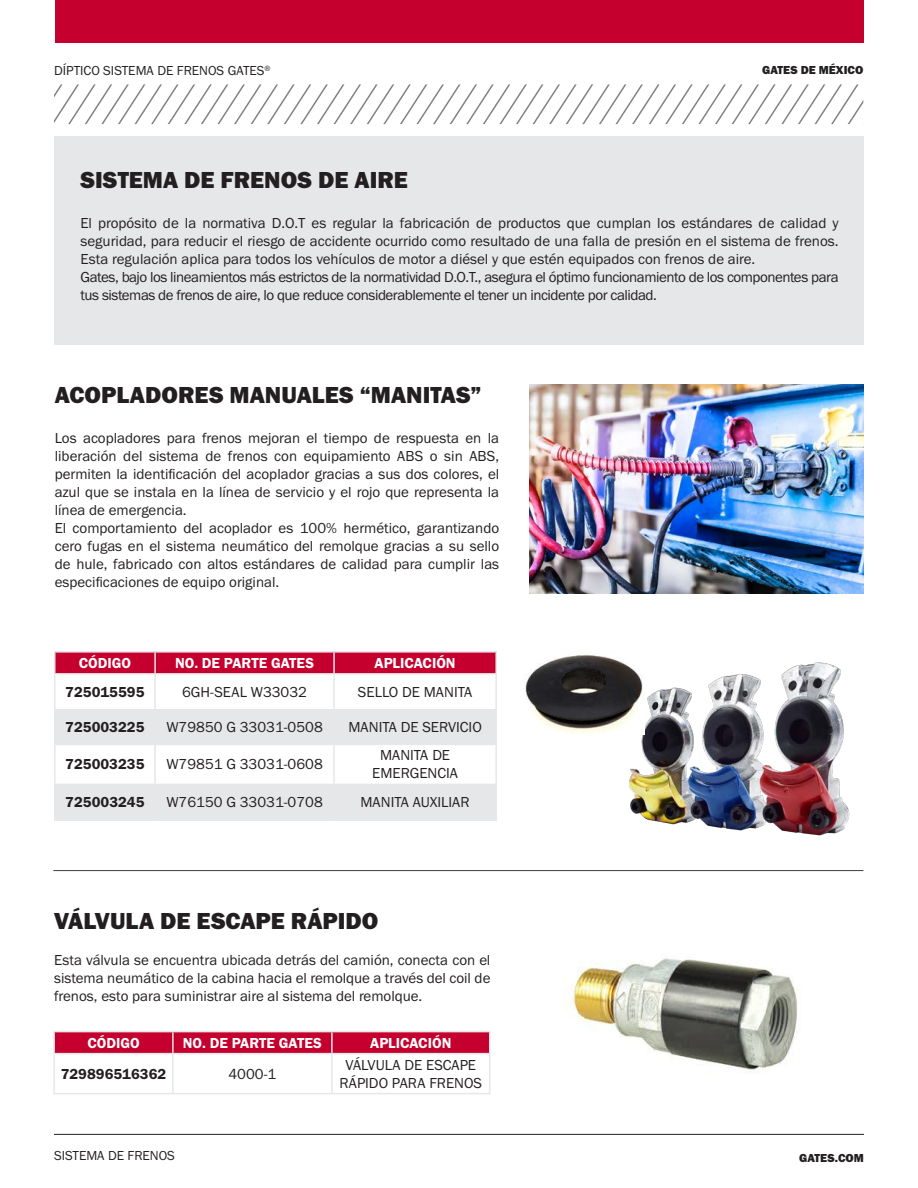
<style>
.page{position:relative;width:918px;height:1188px;background:#fff}
.page>*{position:absolute;margin:0;border:0;box-sizing:border-box;transform-origin:0 0}
.t1{font:24px "Franklin Gothic URW Hea";color:#231f20}
.t2{font:15px/18px "Franklin Gothic URW Boo";color:#231f20;text-align:justify}
.t3{font:15px/18px "Franklin Gothic URW Boo";letter-spacing:-.03em;color:#231f20}
.t4{font:15px "Franklin Gothic URW Dem";color:#fff}
.t5{font:15px "Franklin Gothic URW Dem";color:#231f20}
.t6{font:13.5px "Franklin Gothic URW Boo";color:#231f20}
.t7{font:12px "Franklin Gothic URW Hea";color:#231f20}
</style>
<div class="page">
<div style="left:55px;top:0;width:808px;height:43px;background:#c5002e"></div>
<svg style="left:54px;top:84px;width:809px;height:40px"></svg>
<hr style="left:54px;top:1134px;width:810px;height:1px;background:#231f20">
<div style="left:54px;top:136px;width:810px;height:208px;background:#e6e7e9"></div>
<img style="left:530px;top:384px;width:334px;height:210px">
<img style="left:563px;top:954px;width:235px;height:118px">
<hr style="left:53px;top:870px;width:810px;height:1px;background:#3e3e3f">
<hr style="left:53px;top:1031px;width:120px;height:1px;background:#e6e7e9">
<hr style="left:53px;top:1032px;width:2px;height:21px;background:#e6e7e9">
<hr style="left:173px;top:1031px;width:159px;height:1px;background:#e6e7e9">
<hr style="left:332px;top:1031px;width:158px;height:1px;background:#e6e7e9">
<svg style="left:54px;top:1032px;width:436px;height:23px;background:#c8123d"></svg>
<hr style="left:53px;top:1053px;width:120px;height:1px;background:#e6e7e9">
<hr style="left:53px;top:1054px;width:2px;height:39px;background:#e6e7e9">
<hr style="left:173px;top:1053px;width:159px;height:1px;background:#e6e7e9">
<hr style="left:172px;top:1054px;width:2px;height:39px;background:#e6e7e9">
<hr style="left:332px;top:1053px;width:158px;height:1px;background:#e6e7e9">
<hr style="left:331px;top:1054px;width:2px;height:39px;background:#e6e7e9">
<hr style="left:489px;top:1054px;width:1px;height:39px;background:#e6e7e9">
<hr style="left:53px;top:1093px;width:120px;height:1px;background:#e6e7e9">
<hr style="left:173px;top:1093px;width:159px;height:1px;background:#e6e7e9">
<hr style="left:332px;top:1093px;width:158px;height:1px;background:#e6e7e9">
<div style="left:56px;top:653px;width:439px;height:20px;background:#c5002e"></div>
<svg style="left:56px;top:711px;width:439px;height:108px;fill:#e6e7e9"></svg>
<hr style="left:54px;top:651px;width:101px;height:2px;background:#e6e7e9">
<hr style="left:54px;top:653px;width:2px;height:20px;background:#e6e7e9">
<hr style="left:155px;top:651px;width:179px;height:2px;background:#e6e7e9">
<hr style="left:154px;top:653px;width:2px;height:20px;background:#e6e7e9">
<hr style="left:334px;top:651px;width:163px;height:2px;background:#e6e7e9">
<hr style="left:333px;top:653px;width:2px;height:20px;background:#e6e7e9">
<hr style="left:495px;top:653px;width:2px;height:20px;background:#e6e7e9">
<hr style="left:54px;top:673px;width:101px;height:2px;background:#e6e7e9">
<hr style="left:54px;top:675px;width:2px;height:34px;background:#e6e7e9">
<hr style="left:155px;top:673px;width:179px;height:2px;background:#e6e7e9">
<hr style="left:154px;top:675px;width:2px;height:34px;background:#e6e7e9">
<hr style="left:334px;top:673px;width:163px;height:2px;background:#e6e7e9">
<hr style="left:333px;top:675px;width:2px;height:34px;background:#e6e7e9">
<hr style="left:495px;top:675px;width:2px;height:34px;background:#e6e7e9">
<hr style="left:54px;top:709px;width:101px;height:2px;background:#e6e7e9">
<hr style="left:54px;top:711px;width:2px;height:33px;background:#e6e7e9">
<hr style="left:155px;top:709px;width:179px;height:2px;background:#e6e7e9">
<hr style="left:154px;top:711px;width:2px;height:33px;background:#e6e7e9">
<hr style="left:334px;top:709px;width:163px;height:2px;background:#e6e7e9">
<hr style="left:333px;top:711px;width:2px;height:33px;background:#e6e7e9">
<hr style="left:495px;top:711px;width:2px;height:33px;background:#e6e7e9">
<hr style="left:54px;top:744px;width:101px;height:1px;background:#e6e7e9">
<hr style="left:54px;top:745px;width:2px;height:39px;background:#e6e7e9">
<hr style="left:155px;top:744px;width:179px;height:1px;background:#e6e7e9">
<hr style="left:154px;top:745px;width:2px;height:39px;background:#e6e7e9">
<hr style="left:334px;top:744px;width:163px;height:1px;background:#e6e7e9">
<hr style="left:333px;top:745px;width:2px;height:39px;background:#e6e7e9">
<hr style="left:495px;top:745px;width:2px;height:39px;background:#e6e7e9">
<hr style="left:54px;top:784px;width:101px;height:1px;background:#e6e7e9">
<hr style="left:54px;top:785px;width:2px;height:34px;background:#e6e7e9">
<hr style="left:155px;top:784px;width:179px;height:1px;background:#e6e7e9">
<hr style="left:154px;top:785px;width:2px;height:34px;background:#e6e7e9">
<hr style="left:334px;top:784px;width:163px;height:1px;background:#e6e7e9">
<hr style="left:333px;top:785px;width:2px;height:34px;background:#e6e7e9">
<hr style="left:495px;top:785px;width:2px;height:34px;background:#e6e7e9">
<hr style="left:54px;top:819px;width:101px;height:2px;background:#e6e7e9">
<hr style="left:155px;top:819px;width:179px;height:2px;background:#e6e7e9">
<hr style="left:334px;top:819px;width:163px;height:2px;background:#e6e7e9">
<img style="left:629px;top:662px;width:221px;height:174px">
<img style="left:525px;top:654px;width:119px;height:81px">
<p class="t6" style="left:54px;top:62px;width:218px">DÍPTICO SISTEMA DE FRENOS GATES<sup>®</sup></p>
<p class="t7" style="left:762px;top:62px;width:103px">GATES DE MÉXICO</p>
<p class="t1" style="left:81px;top:164px;width:329px">SISTEMA DE FRENOS DE AIRE</p>
<p class="t2" style="left:81px;top:213px;width:760px">El propósito de la normativa D.O.T es regular la fabricación de productos que cumplan los estándares de calidad y seguridad, para reducir el riesgo de accidente ocurrido como resultado de una falla de presión en el sistema de frenos.<br>Esta regulación aplica para todos los vehículos de motor a diésel y que estén equipados con frenos de aire.</p>
<p class="t3" style="left:81px;top:267px;width:759px">Gates, bajo los lineamientos más estrictos de la normatividad D.O.T., asegura el óptimo funcionamiento de los componentes para tus sistemas de frenos de aire, lo que reduce considerablemente el tener un incidente por calidad.</p>
<p class="t1" style="left:55px;top:379px;width:428px">ACOPLADORES MANUALES “MANITAS”</p>
<p class="t2" style="left:55px;top:428px;width:446px">Los acopladores para frenos mejoran el tiempo de respuesta en la liberación del sistema de frenos con equipamiento ABS o sin ABS, permiten la identificación del acoplador gracias a sus dos colores, el azul que se instala en la línea de servicio y el rojo que representa la línea de emergencia.</p>
<p class="t2" style="left:55px;top:518px;width:446px">El comportamiento del acoplador es 100% hermético, garantizando cero fugas en el sistema neumático del remolque gracias a su sello de hule, fabricado con altos estándares de calidad para cumplir las especificaciones de equipo original.</p>
<p class="t4" style="left:79px;top:654px;width:54px">CÓDIGO</p>
<p class="t4" style="left:175px;top:654px;width:141px">NO. DE PARTE GATES</p>
<p class="t4" style="left:375px;top:654px;width:83px">APLICACIÓN</p>
<p class="t5" style="left:65px;top:683px;width:81px">725015595</p>
<p class="t2" style="left:182px;top:683px;width:127px">6GH-SEAL W33032</p>
<p class="t2" style="left:358px;top:683px;width:116px">SELLO DE MANITA</p>
<p class="t5" style="left:65px;top:718px;width:81px">725003225</p>
<p class="t2" style="left:166px;top:718px;width:158px">W79850 G 33031-0508</p>
<p class="t2" style="left:348px;top:718px;width:135px">MANITA DE SERVICIO</p>
<p class="t5" style="left:65px;top:755px;width:81px">725003235</p>
<p class="t2" style="left:166px;top:755px;width:158px">W79851 G 33031-0608</p>
<p class="t2" style="left:372px;top:746px;width:88px;text-align:center">MANITA DE<br>EMERGENCIA</p>
<p class="t5" style="left:65px;top:793px;width:81px">725003245</p>
<p class="t2" style="left:166px;top:793px;width:158px">W76150 G 33031-0708</p>
<p class="t2" style="left:361px;top:793px;width:111px">MANITA AUXILIAR</p>
<p class="t1" style="left:54px;top:906px;width:326px">VÁLVULA DE ESCAPE RÁPIDO</p>
<p class="t2" style="left:54px;top:951px;width:438px">Esta válvula se encuentra ubicada detrás del camión, conecta con el sistema neumático de la cabina hacia el remolque a través del coil de frenos, esto para suministrar aire al sistema del remolque.</p>
<p class="t4" style="left:87px;top:1033px;width:54px">CÓDIGO</p>
<p class="t4" style="left:183px;top:1033px;width:141px">NO. DE PARTE GATES</p>
<p class="t4" style="left:370px;top:1033px;width:83px">APLICACIÓN</p>
<p class="t5" style="left:61px;top:1064px;width:107px">729896516362</p>
<p class="t2" style="left:228px;top:1064px;width:49px">4000-1</p>
<p class="t2" style="left:340px;top:1055px;width:144px;text-align:center">VÁLVULA DE ESCAPE<br>RÁPIDO PARA FRENOS</p>
<p class="t6" style="left:54px;top:1147px;width:123px">SISTEMA DE FRENOS</p>
<p class="t7" style="left:799px;top:1150px;width:66px">GATES.COM</p>
</div>
